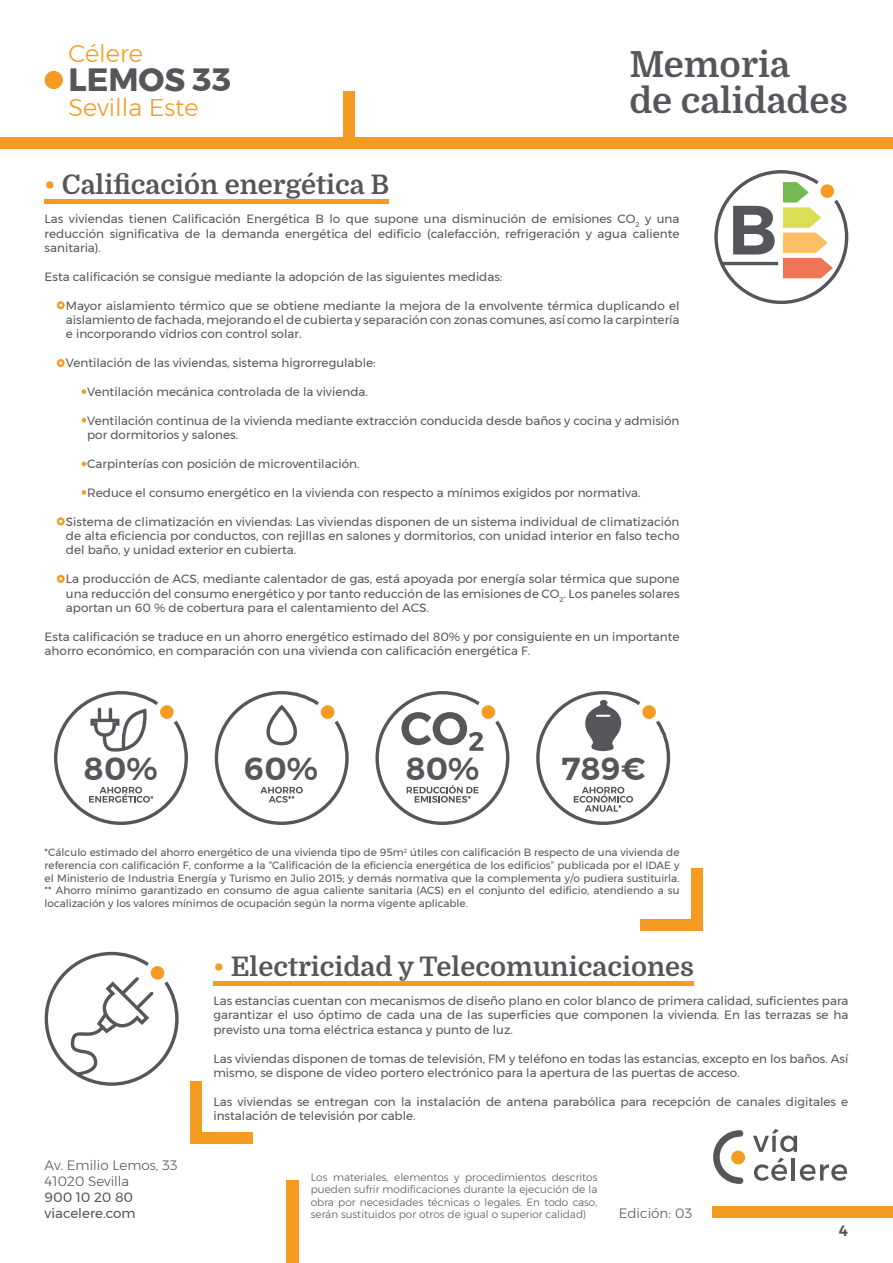
<style>
.page{position:relative;width:893px;height:1263px;background:#fff}
.page>*{position:absolute;margin:0;border:0;box-sizing:border-box;transform-origin:0 0}
.t1{font:700 36px/36px "Domine";color:#55565a}
.t2{font:700 32.1px "Montserrat";color:#55565a}
.t3{font:600 31.65px "Montserrat";color:#55565a}
.t4{font:700 27px "Domine";color:#55565a}
.t5{font:300 24.15px "Montserrat";color:#f59b21}
.t6{font:600 15px "Montserrat";color:#55565a}
.t7{font:300 13.5px/16.2px "Montserrat";color:#55565a}
.t8{font:13.5px/16.2px "Montserrat";color:#55565a}
.t9{font:12px/14.4px "Montserrat";color:#55565a;text-align:justify}
.t10{font:10.5px/12.6px "Montserrat";color:#55565a;text-align:justify}
.t11{font:300 10.5px/12.6px "Montserrat";color:#55565a;text-align:justify}
.s1{color:#f59b21}
</style>
<div class="page">
<svg style="left:753px;top:1129px;width:44px;height:23px"></svg>
<svg style="left:754px;top:1158px;width:33px;height:23px"></svg>
<hr style="left:792px;top:1158px;width:3px;height:22px;background:#55565a">
<svg style="left:800px;top:1164px;width:47px;height:17px"></svg>
<div style="left:731px;top:1150px;width:14px;height:14px;background:#f59b21;border-radius:50%"></div>
<svg style="left:713px;top:1130px;width:30px;height:54px"></svg>
<div style="left:0;top:137px;width:893px;height:12px;background:#f59b21"></div>
<div style="left:287px;top:1181px;width:12px;height:82px;background:#f59b21"></div>
<div style="left:712px;top:1206px;width:181px;height:12px;background:#f59b21"></div>
<div style="left:343px;top:92px;width:11px;height:46px;background:#f59b21"></div>
<div style="left:45px;top:71px;width:18px;height:18px;background:#f59b21;border-radius:50%"></div>
<hr style="left:45px;top:200px;width:344px;height:4px;background:#f59b21">
<svg style="left:714px;top:170px;width:134px;height:134px"></svg>
<svg style="left:57px;top:301px;width:8px;height:9px"></svg>
<svg style="left:57px;top:359px;width:8px;height:8px"></svg>
<svg style="left:57px;top:517px;width:8px;height:9px"></svg>
<svg style="left:57px;top:574px;width:8px;height:9px"></svg>
<svg style="left:82px;top:389px;width:4px;height:5px"></svg>
<svg style="left:82px;top:418px;width:4px;height:4px"></svg>
<svg style="left:82px;top:462px;width:4px;height:4px"></svg>
<svg style="left:82px;top:490px;width:4px;height:5px"></svg>
<svg style="left:54px;top:691px;width:134px;height:134px"></svg>
<svg style="left:215px;top:691px;width:134px;height:134px"></svg>
<svg style="left:375px;top:691px;width:135px;height:134px"></svg>
<svg style="left:536px;top:691px;width:134px;height:134px"></svg>
<div style="left:640px;top:919px;width:62px;height:11px;background:#f59b21"></div>
<div style="left:691px;top:868px;width:11px;height:62px;background:#f59b21"></div>
<div style="left:213px;top:981px;width:481px;height:5px;background:#f59b21"></div>
<div style="left:190px;top:1082px;width:12px;height:62px;background:#f59b21"></div>
<div style="left:190px;top:1132px;width:62px;height:12px;background:#f59b21"></div>
<svg style="left:44px;top:952px;width:135px;height:134px"></svg>
<h3 class="t5" style="left:69px;top:36px;width:76px">Célere</h3>
<h2 class="t2" style="left:69px;top:54px;width:164px">LEMOS 33</h2>
<h3 class="t5" style="left:69px;top:89px;width:132px">Sevilla Este</h3>
<h1 class="t1" style="left:629px;top:47px;width:220px">Memoria<br>de calidades</h1>
<h3 class="t4" style="left:45px;top:170px;width:346px"><span class="s1">•</span> Calificación energética B</h3>
<p class="t9" style="left:45px;top:212px;width:636px">Las viviendas tienen Calificación Energética B lo que supone una disminución de emisiones CO<sub>2</sub> y una reducción significativa de la demanda energética del edificio (calefacción, refrigeración y agua caliente sanitaria).</p>
<p class="t9" style="left:45px;top:269px;width:459px">Esta calificación se consigue mediante la adopción de las siguientes medidas:</p>
<p class="t9" style="left:66px;top:298px;width:615px">Mayor aislamiento térmico que se obtiene mediante la mejora de la envolvente térmica duplicando el aislamiento de fachada, mejorando el de cubierta y separación con zonas comunes, así como la carpintería e incorporando vidrios con control solar.</p>
<p class="t9" style="left:66px;top:356px;width:311px">Ventilación de las viviendas, sistema higrorregulable:</p>
<p class="t9" style="left:87px;top:384px;width:282px">Ventilación mecánica controlada de la vivienda.</p>
<p class="t9" style="left:87px;top:413px;width:594px">Ventilación continua de la vivienda mediante extracción conducida desde baños y cocina y admisión por dormitorios y salones.</p>
<p class="t9" style="left:87px;top:456px;width:274px">Carpinterías con posición de microventilación.</p>
<p class="t9" style="left:87px;top:485px;width:555px">Reduce el consumo energético en la vivienda con respecto a mínimos exigidos por normativa.</p>
<p class="t9" style="left:66px;top:514px;width:615px">Sistema de climatización en viviendas: Las viviendas disponen de un sistema individual de climatización de alta eficiencia por conductos, con rejillas en salones y dormitorios, con unidad interior en falso techo del baño, y unidad exterior en cubierta.</p>
<p class="t9" style="left:66px;top:572px;width:615px">La producción de ACS, mediante calentador de gas, está apoyada por energía solar térmica que supone una reducción del consumo energético y por tanto reducción de las emisiones de CO<sub>2</sub>. Los paneles solares aportan un 60 % de cobertura para el calentamiento del ACS.</p>
<p class="t9" style="left:45px;top:629px;width:636px">Esta calificación se traduce en un ahorro energético estimado del 80% y por consiguiente en un importante ahorro económico, en comparación con una vivienda con calificación energética F.</p>
<h3 class="t3" style="left:84px;top:743px;width:75px">80%</h3>
<h3 class="t3" style="left:244px;top:743px;width:75px">60%</h3>
<h3 class="t3" style="left:406px;top:743px;width:75px">80%</h3>
<h3 class="t3" style="left:562px;top:743px;width:85px">789€</h3>
<p class="t10" style="left:45px;top:846px;width:636px">*Cálculo estimado del ahorro energético de una vivienda tipo de 95m<sup>2</sup> útiles con calificación B respecto de una vivienda de referencia con calificación F, conforme a la “Calificación de la eficiencia energética de los edificios” publicada por el IDAE y el Ministerio de Industria Energía y Turismo en Julio 2015; y demás normativa que la complementa y/o pudiera sustituirla. ** Ahorro mínimo garantizado en consumo de agua caliente sanitaria (ACS) en el conjunto del edificio, atendiendo a su localización y los valores mínimos de ocupación según la norma vigente aplicable.</p>
<h3 class="t4" style="left:213px;top:952px;width:482px"><span class="s1">•</span> Electricidad y Telecomunicaciones</h3>
<p class="t7" style="left:45px;top:1156px;width:135px">Av. Emilio Lemos, 33<br>41020 Sevilla</p>
<p class="t8" style="left:45px;top:1189px;width:93px">900 10 20 80 viacelere.com</p>
<p class="t9" style="left:213px;top:993px;width:636px">Las estancias cuentan con mecanismos de diseño plano en color blanco de primera calidad, suficientes para garantizar el uso óptimo de cada una de las superficies que componen la vivienda. En las terrazas se ha previsto una toma eléctrica estanca y punto de luz.</p>
<p class="t9" style="left:213px;top:1051px;width:636px">Las viviendas disponen de tomas de televisión, FM y teléfono en todas las estancias, excepto en los baños. Así mismo, se dispone de video portero electrónico para la apertura de las puertas de acceso.</p>
<p class="t9" style="left:213px;top:1094px;width:636px">Las viviendas se entregan con la instalación de antena parabólica para recepción de canales digitales e instalación de televisión por cable.</p>
<p class="t11" style="left:311px;top:1170px;width:288px">Los materiales, elementos y procedimientos descritos pueden sufrir modificaciones durante la ejecución de la obra por necesidades técnicas o legales. En todo caso, serán sustituidos por otros de igual o superior calidad)</p>
<p class="t7" style="left:619px;top:1205px;width:75px">Edición: 03</p>
<p class="t6" style="left:839px;top:1219px;width:11px">4</p>
</div>
